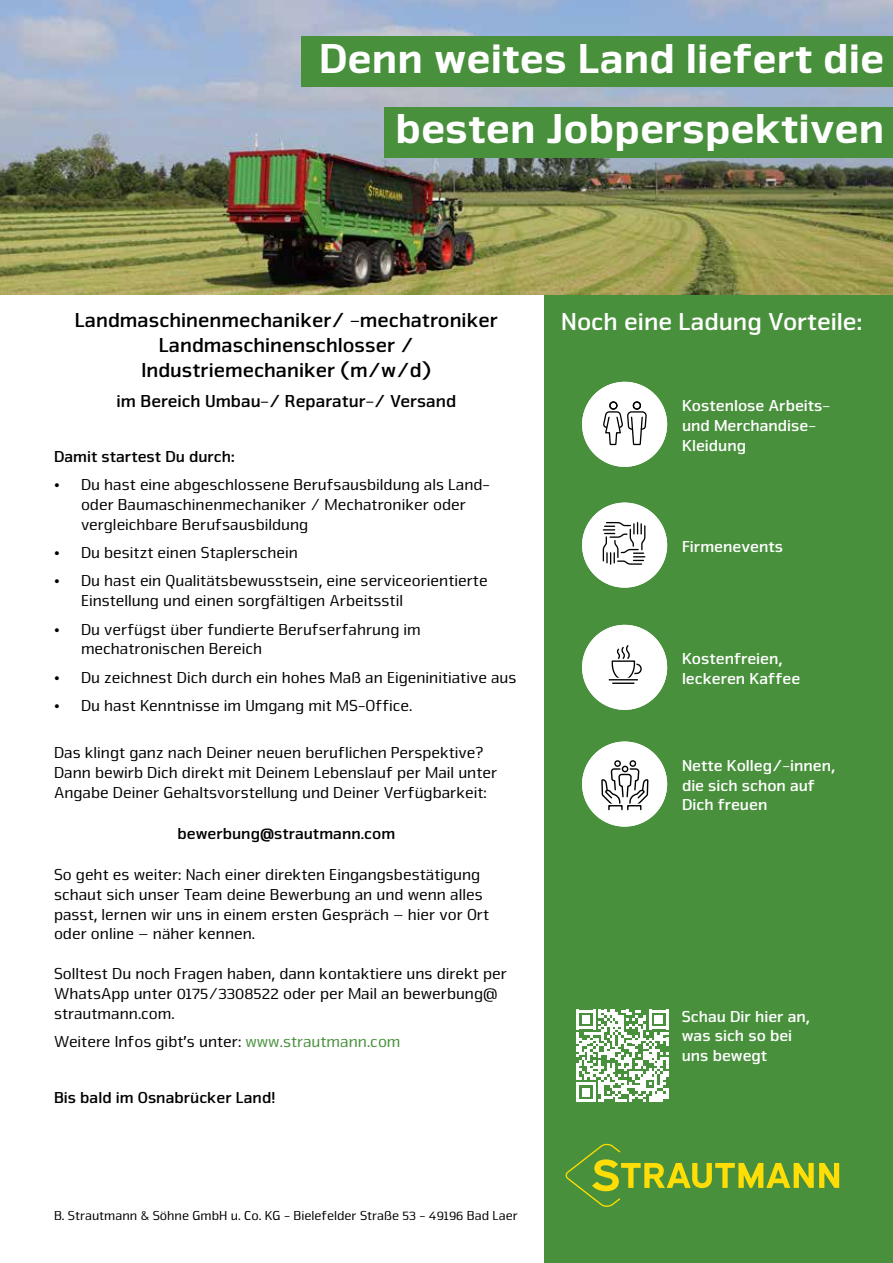
<style>
.page{position:relative;width:893px;height:1263px;background:#fff}
.page>*{position:absolute;margin:0;border:0;box-sizing:border-box;transform-origin:0 0}
.t1{font:900 43.5px/70.5px "Nuri Pro";color:#fff;text-align:right}
.t2{font:700 25.5px "Nuri Pro";color:#fff}
.t3{font:700 21px/25.2px "Nuri Pro";color:#000;text-align:center}
.t4{font:700 18px "Nuri Pro";color:#000}
.t5{font:16.5px/19.8px "Nuri Pro";color:#000}
.t6{font:700 16.5px/19.8px "Nuri Pro";color:#fff}
.t7{font:700 16.5px "Nuri Pro";color:#000}
.t8{font:13.5px "Nuri Pro";color:#000}
.s1{color:#48903c}
</style>
<div class="page">
<div style="left:544px;top:268px;width:349px;height:995px;background:#48903c"></div>
<img style="left:0;top:0;width:893px;height:294px">
<div style="left:385px;top:107px;width:508px;height:51px;background:#48903c"></div>
<div style="left:302px;top:36px;width:591px;height:51px;background:#48903c"></div>
<svg style="left:576px;top:1010px;width:92px;height:92px"></svg>
<div style="left:582px;top:382px;width:85px;height:85px;background:#fff;border-radius:43px"></div>
<svg style="left:582px;top:416px;width:4px;height:26px"></svg>
<svg style="left:603px;top:401px;width:44px;height:66px"></svg>
<div style="left:633px;top:401px;width:8px;height:9px;border:1px solid #000;border-radius:50%"></div>
<div style="left:609px;top:401px;width:8px;height:9px;border:1px solid #000;border-radius:50%"></div>
<div style="left:582px;top:503px;width:85px;height:85px;background:#fff;border-radius:43px"></div>
<svg style="left:602px;top:522px;width:44px;height:43px"></svg>
<div style="left:582px;top:625px;width:85px;height:85px;background:#fff;border-radius:43px"></div>
<svg style="left:608px;top:645px;width:34px;height:39px"></svg>
<svg style="left:664px;top:651px;width:3px;height:32px"></svg>
<div style="left:582px;top:741px;width:85px;height:85px;background:#fff;border-radius:43px"></div>
<svg style="left:601px;top:741px;width:48px;height:85px"></svg>
<svg style="left:566px;top:1143px;width:273px;height:64px"></svg>
<h1 class="t1" style="left:319px;top:23px;width:567px">Denn weites Land liefert die besten Jobperspektiven</h1>
<p class="t3" style="left:75px;top:307px;width:424px">Landmaschinenmechaniker/ -mechatroniker<br>Landmaschinenschlosser /<br>Industriemechaniker (m/w/d)</p>
<p class="t4" style="left:117px;top:391px;width:341px">im Bereich Umbau-/ Reparatur-/ Versand</p>
<p class="t7" style="left:54px;top:447px;width:182px">Damit startest Du durch:</p>
<p class="t5" style="left:81px;top:475px;width:411px;text-indent:-27px">• Du hast eine abgeschlossene Berufsausbildung als Land&shy;oder Baumaschinenmechaniker / Mechatroniker oder vergleichbare Berufsausbildung</p>
<p class="t5" style="left:54px;top:543px;width:246px">• Du besitzt einen Staplerschein</p>
<p class="t5" style="left:81px;top:571px;width:408px;text-indent:-27px">• Du hast ein Qualitätsbewusstsein, eine serviceorientierte<br>Einstellung und einen sorgfältigen Arbeitsstil</p>
<p class="t5" style="left:81px;top:619px;width:341px;text-indent:-27px">• Du verfügst über fundierte Berufserfahrung im mechatronischen Bereich</p>
<p class="t5" style="left:54px;top:667px;width:464px">• Du zeichnest Dich durch ein hohes Maß an Eigeninitiative aus</p>
<p class="t5" style="left:54px;top:696px;width:360px">• Du hast Kenntnisse im Umgang mit MS-Office.</p>
<p class="t5" style="left:54px;top:743px;width:445px">Das klingt ganz nach Deiner neuen beruflichen Perspektive?<br>Dann bewirb Dich direkt mit Deinem Lebenslauf per Mail unter<br>Angabe Deiner Gehaltsvorstellung und Deiner Verfügbarkeit:</p>
<p class="t7" style="left:177px;top:823px;width:219px">bewerbung@strautmann.com</p>
<p class="t5" style="left:54px;top:865px;width:437px">So geht es weiter: Nach einer direkten Eingangsbestätigung schaut sich unser Team deine Bewerbung an und wenn alles passt, lernen wir uns in einem ersten Gespräch – hier vor Ort oder online – näher kennen.</p>
<p class="t5" style="left:54px;top:964px;width:454px">Solltest Du noch Fragen haben, dann kontaktiere uns direkt per<br>WhatsApp unter 0175/3308522 oder per Mail an bewerbung@ strautmann.com.</p>
<p class="t5" style="left:54px;top:1032px;width:348px">Weitere Infos gibt’s unter: <span class="s1">www.strautmann.com</span></p>
<p class="t7" style="left:54px;top:1088px;width:223px">Bis bald im Osnabrücker Land!</p>
<p class="t8" style="left:54px;top:1207px;width:465px">B. Strautmann &amp; Söhne GmbH u. Co. KG - Bielefelder Straße 53 - 49196 Bad Laer</p>
<h2 class="t2" style="left:561px;top:307px;width:302px">Noch eine Ladung Vorteile:</h2>
<p class="t6" style="left:682px;top:396px;width:150px">Kostenlose Arbeits&shy;und Merchandise-<br>Kleidung</p>
<p class="t6" style="left:682px;top:536px;width:102px">Firmenevents</p>
<p class="t6" style="left:682px;top:648px;width:120px">Kostenfreien, leckeren Kaffee</p>
<p class="t6" style="left:682px;top:755px;width:155px">Nette Kolleg/-innen, die sich schon auf<br>Dich freuen</p>
<p class="t6" style="left:682px;top:1006px;width:130px">Schau Dir hier an, was sich so bei uns bewegt</p>
</div>
